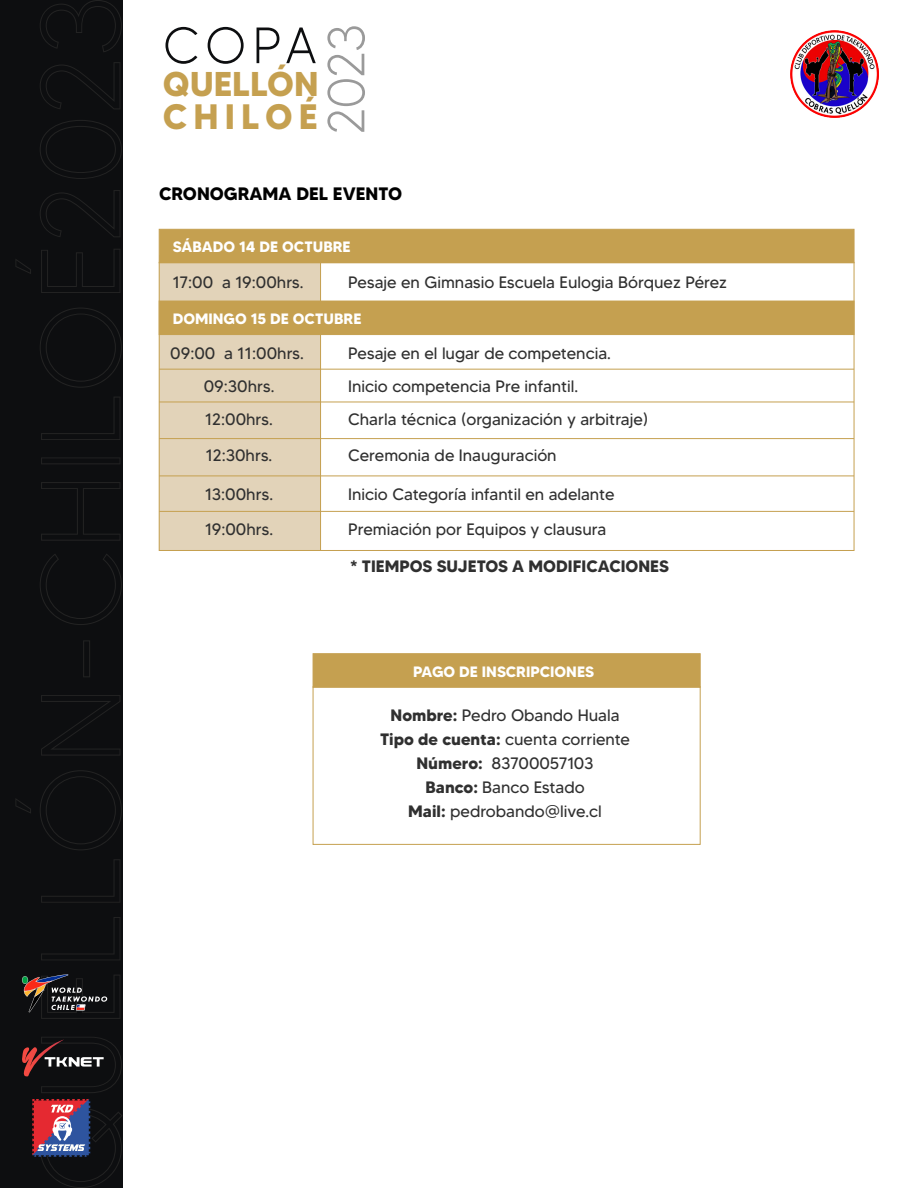
<style>
.page{position:relative;width:918px;height:1188px;background:#fff}
.page>*{position:absolute;margin:0;border:0;box-sizing:border-box;transform-origin:0 0}
.t1{font:300 51.9px "MADETOMMY";color:#9a9a9a}
.t2{font:300 51px "MADETOMMY";color:#0d0e10}
.t3{font:700 35.25px "MADETOMMY";letter-spacing:.175em;color:#c5a050}
.t4{font:700 34.35px "MADETOMMY";letter-spacing:-.005em;color:#c5a050}
.t5{font:700 18px "MADETOMMY";color:#000}
.t6{font:16.5px/24px "MADETOMMY";color:#303030;text-align:center}
.t7{font:700 16.5px "MADETOMMY";color:#303030}
.t8{font:700 15px "MADETOMMY";color:#fff}
.s1{font-weight:700}
</style>
<div class="page">
<div style="left:159px;top:255px;width:162px;height:295px;background:#e2d3b9"></div>
<div style="left:0;top:0;width:123px;height:1188px;background:#0d0e10"></div>
<svg style="left:41px;top:917px;width:79px;height:43px"></svg>
<svg style="left:41px;top:859px;width:79px;height:44px"></svg>
<svg style="left:15px;top:770px;width:107px;height:80px"></svg>
<svg style="left:41px;top:695px;width:79px;height:61px"></svg>
<svg style="left:83px;top:640px;width:7px;height:37px"></svg>
<svg style="left:40px;top:554px;width:82px;height:71px"></svg>
<svg style="left:41px;top:482px;width:79px;height:59px"></svg>
<svg style="left:41px;top:457px;width:79px;height:7px"></svg>
<svg style="left:41px;top:397px;width:79px;height:43px"></svg>
<svg style="left:40px;top:308px;width:82px;height:80px"></svg>
<svg style="left:15px;top:249px;width:105px;height:44px"></svg>
<svg style="left:40px;top:190px;width:80px;height:47px"></svg>
<svg style="left:40px;top:120px;width:82px;height:59px"></svg>
<svg style="left:40px;top:62px;width:80px;height:47px"></svg>
<svg style="left:40px;top:0;width:82px;height:52px"></svg>
<svg style="left:22px;top:1037px;width:100px;height:56px"></svg>
<svg style="left:32px;top:1099px;width:90px;height:89px"></svg>
<svg style="left:22px;top:974px;width:98px;height:45px"></svg>
<img style="left:790px;top:31px;width:89px;height:87px">
<hr style="left:320px;top:261px;width:1px;height:289px;background:#c5a050">
<hr style="left:159px;top:369px;width:695px;height:1px;background:#c5a050">
<hr style="left:159px;top:402px;width:695px;height:1px;background:#c5a050">
<hr style="left:159px;top:438px;width:695px;height:1px;background:#c5a050">
<hr style="left:159px;top:476px;width:695px;height:1px;background:#c5a050">
<hr style="left:159px;top:511px;width:695px;height:1px;background:#c5a050">
<div style="left:159px;top:229px;width:695px;height:34px;background:#c5a050"></div>
<div style="left:313px;top:653px;width:388px;height:35px;background:#c5a050;border:1px solid #c5a050"></div>
<div style="left:313px;top:686px;width:388px;height:159px;border:1px solid #c5a050"></div>
<div style="left:159px;top:301px;width:695px;height:34px;background:#c5a050"></div>
<h2 class="t2" style="left:163px;top:14px;width:156px">COPA</h2>
<h3 class="t4" style="left:163px;top:62px;width:157px">QUELLÓN</h3>
<h3 class="t3" style="left:163px;top:95px;width:156px">CHILOÉ</h3>
<h1 class="t1" style="left:314px;top:135px;width:112px;rotate:-90deg">2023</h1>
<p class="t5" style="left:159px;top:182px;width:244px">CRONOGRAMA DEL EVENTO</p>
<p class="t8" style="left:173px;top:238px;width:180px">SÁBADO 14 DE OCTUBRE</p>
<p class="t6" style="left:348px;top:270px;width:380px">Pesaje en Gimnasio Escuela Eulogia Bórquez Pérez</p>
<p class="t6" style="left:173px;top:270px;width:132px">17:00 a 19:00hrs.</p>
<p class="t8" style="left:173px;top:309px;width:190px">DOMINGO 15 DE OCTUBRE</p>
<p class="t6" style="left:170px;top:341px;width:135px">09:00 a 11:00hrs.</p>
<p class="t6" style="left:348px;top:341px;width:264px">Pesaje en el lugar de competencia.</p>
<p class="t6" style="left:204px;top:374px;width:72px">09:30hrs.</p>
<p class="t6" style="left:348px;top:374px;width:232px">Inicio competencia Pre infantil.</p>
<p class="t6" style="left:205px;top:407px;width:69px">12:00hrs.</p>
<p class="t6" style="left:348px;top:407px;width:302px">Charla técnica (organización y arbitraje)</p>
<p class="t6" style="left:206px;top:443px;width:68px">12:30hrs.</p>
<p class="t6" style="left:348px;top:443px;width:210px">Ceremonia de Inauguración</p>
<p class="t6" style="left:205px;top:482px;width:69px">13:00hrs.</p>
<p class="t6" style="left:348px;top:482px;width:268px">Inicio Categoría infantil en adelante</p>
<p class="t6" style="left:205px;top:517px;width:70px">19:00hrs.</p>
<p class="t6" style="left:348px;top:517px;width:260px">Premiación por Equipos y clausura</p>
<p class="t7" style="left:350px;top:556px;width:320px">* TIEMPOS SUJETOS A MODIFICACIONES</p>
<p class="t8" style="left:413px;top:662px;width:182px">PAGO DE INSCRIPCIONES</p>
<p class="t6" style="left:380px;top:703px;width:252px"><span class="s1">Nombre:</span> Pedro Obando Huala<br><span class="s1">Tipo de cuenta:</span> cuenta corriente<br><span class="s1">Número:</span> 83700057103<br><span class="s1">Banco:</span> Banco Estado<br><span class="s1">Mail:</span> pedrobando@live.cl</p>
</div>
